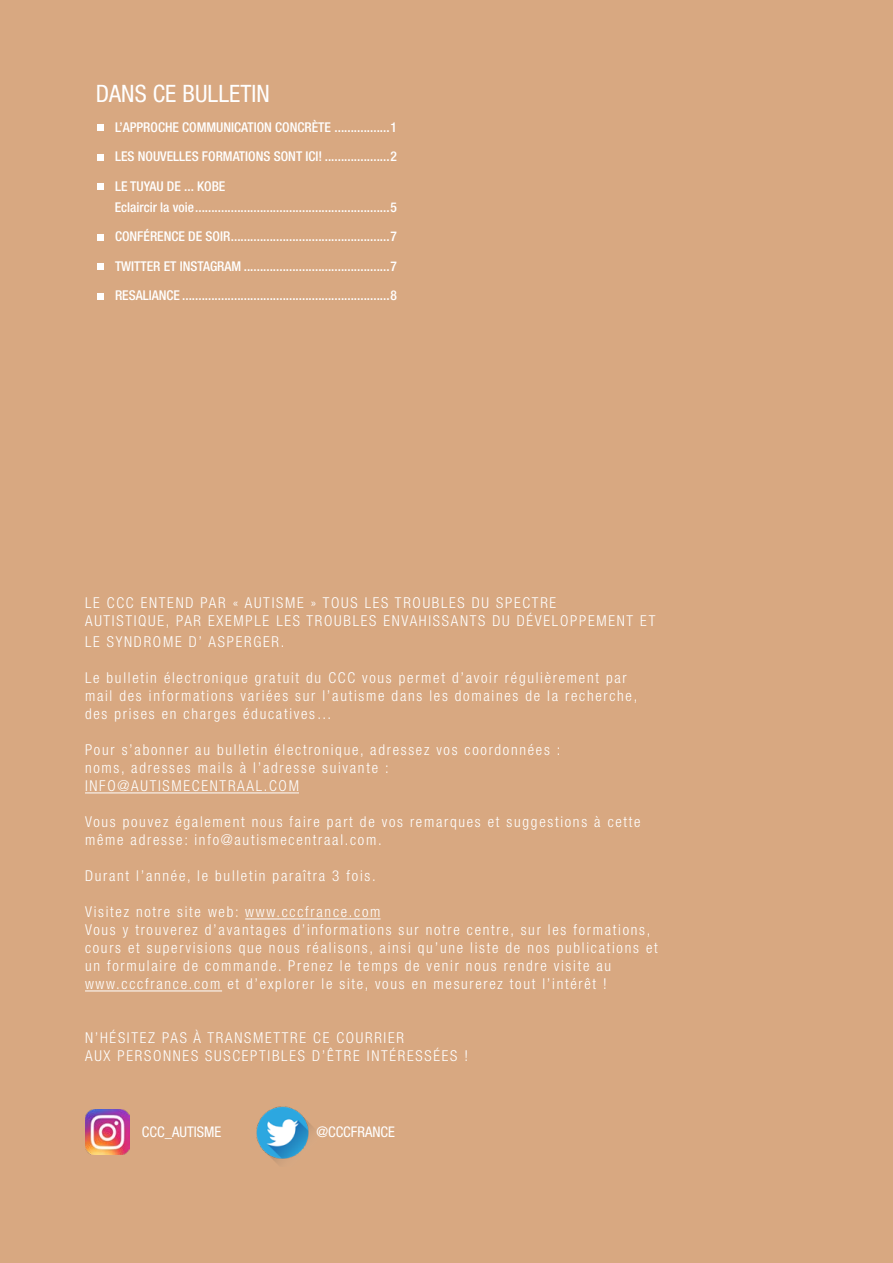
<style>
.page{position:relative;width:893px;height:1263px;background:#d8a881}
.page>*{position:absolute;margin:0;border:0;box-sizing:border-box;transform-origin:0 0}
.AC-MAG-Inhoud-Top{font:condensed 24px "Helvetica Neue LT Std";letter-spacing:.005em;color:#fff}
.t1{font:300 condensed 15px/18px "Helvetica Neue LT Std";letter-spacing:.115em;color:#fff}
.titel{font:condensed 14.7px "Helvetica Neue LT Std";color:#fff}
.t2{font:500 condensed 13.5px/21px "Helvetica Neue LT Std";color:#fff}
.s1{font-weight:300;font-size:9.45px}
</style>
<div class="page">
<hr style="left:85px;top:792px;width:214px;height:1px;background:#fff">
<hr style="left:245px;top:918px;width:136px;height:1px;background:#fff">
<hr style="left:85px;top:990px;width:137px;height:1px;background:#fff">
<img style="left:256px;top:1106px;width:58px;height:58px">
<img style="left:85px;top:1110px;width:45px;height:45px">
<p class="AC-MAG-Inhoud-Top" style="left:96px;top:80px;width:176px">DANS CE BULLETIN</p>
<p class="t2" style="left:85px;top:116px;width:313px"><span class="s1">|</span>L’APPROCHE COMMUNICATION CONCRÈTE .................1</p>
<p class="t2" style="left:85px;top:146px;width:313px"><span class="s1">|</span>LES NOUVELLES FORMATIONS SONT ICI! ....................2</p>
<p class="t2" style="left:115px;top:175px;width:284px;text-indent:-30px"><span class="s1">|</span>LE TUYAU DE ... KOBE<br>Eclaircir la voie............................................................5</p>
<p class="t2" style="left:85px;top:226px;width:313px"><span class="s1">|</span>CONFÉRENCE DE SOIR.................................................7</p>
<p class="t2" style="left:85px;top:255px;width:313px"><span class="s1">|</span>TWITTER ET INSTAGRAM .............................................7</p>
<p class="t2" style="left:85px;top:285px;width:313px"><span class="s1">|</span>RESALIANCE ................................................................8</p>
<p class="t1" style="left:85px;top:593px;width:572px">LE CCC ENTEND PAR « AUTISME » TOUS LES TROUBLES DU SPECTRE<br>AUTISTIQUE, PAR EXEMPLE LES TROUBLES ENVAHISSANTS DU DÉVELOPPEMENT ET</p>
<p class="t1" style="left:85px;top:633px;width:201px">LE SYNDROME D’ ASPERGER.</p>
<p class="t1" style="left:85px;top:669px;width:554px">Le bulletin électronique gratuit du CCC vous permet d’avoir régulièrement par mail des informations variées sur l’autisme dans les domaines de la recherche, des prises en charges éducatives…</p>
<p class="t1" style="left:85px;top:741px;width:477px">Pour s’abonner au bulletin électronique, adressez vos coordonnées : noms, adresses mails à l’adresse suivante :<br>INFO@AUTISMECENTRAAL.COM</p>
<p class="t1" style="left:85px;top:813px;width:557px">Vous pouvez également nous faire part de vos remarques et suggestions à cette même adresse: info@autismecentraal.com.</p>
<p class="t1" style="left:85px;top:867px;width:292px">Durant l’année, le bulletin paraîtra 3 fois.</p>
<p class="t1" style="left:85px;top:903px;width:297px">Visitez notre site web: www.cccfrance.com</p>
<p class="t1" style="left:85px;top:921px;width:574px">Vous y trouverez d’avantages d’informations sur notre centre, sur les formations, cours et supervisions que nous réalisons, ainsi qu’une liste de nos publications et un formulaire de commande. Prenez le temps de venir nous rendre visite au www.cccfrance.com et d’explorer le site, vous en mesurerez tout l’intérêt !</p>
<p class="t1" style="left:85px;top:1029px;width:384px">N’HÉSITEZ PAS À TRANSMETTRE CE COURRIER<br>AUX PERSONNES SUSCEPTIBLES D’ÊTRE INTÉRESSÉES !</p>
<p class="titel" style="left:142px;top:1124px;width:81px">CCC_AUTISME</p>
<p class="titel" style="left:316px;top:1124px;width:80px">@CCCFRANCE</p>
</div>
